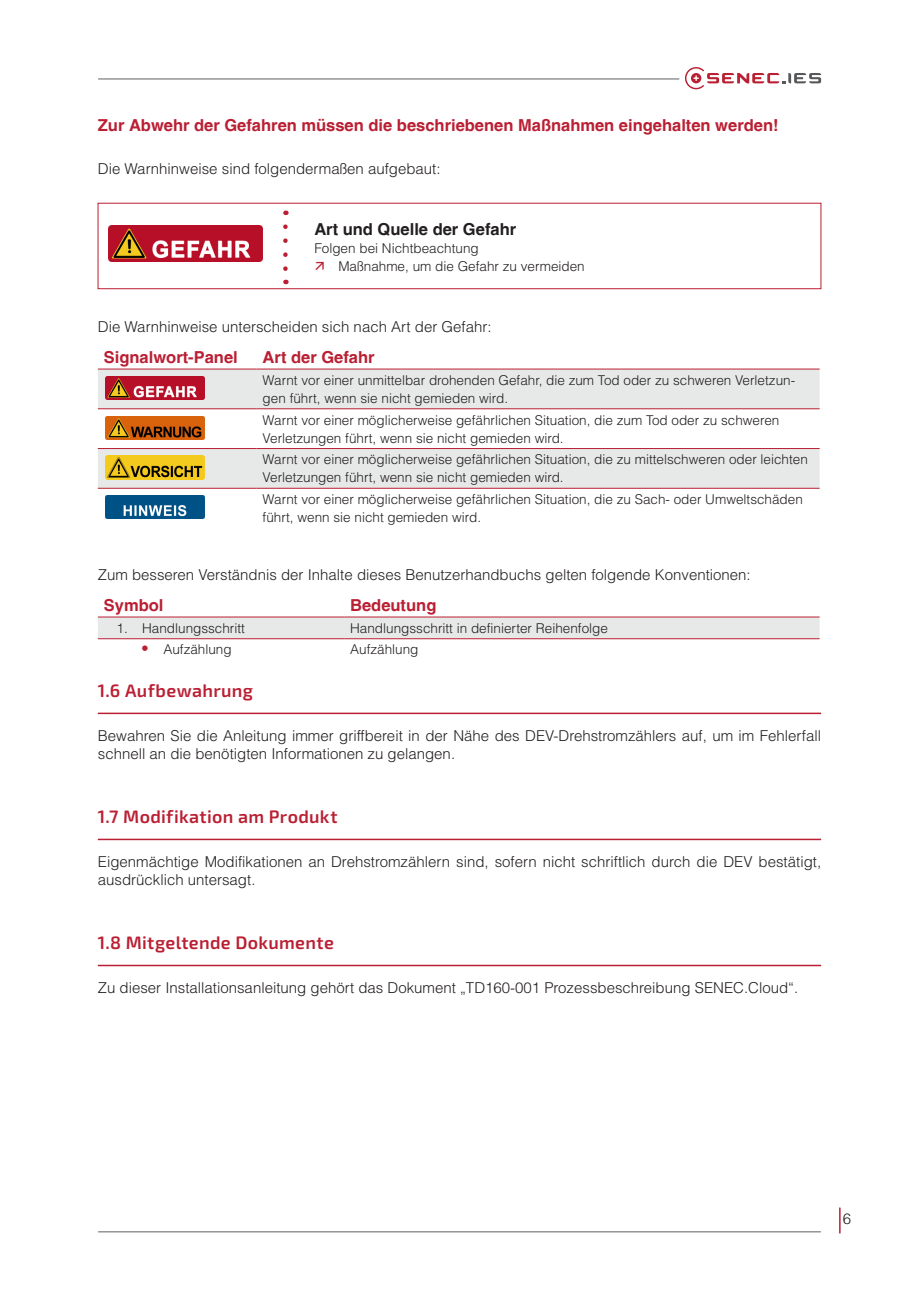
<style>
.page{position:relative;width:919px;height:1289px;background:#fff}
.page>*{position:absolute;margin:0;border:0;box-sizing:border-box;transform-origin:0 0}
.IH_Ü_2{font:600 18px "Exo 2";letter-spacing:.02em;color:#ba1f33}
.Fließtext{font:700 16.5px "Helvetica";color:#ba1f33}
.Fließtext_Tabelle{font:700 16.5px "Helvetica";color:#ba1f33}
.t1{font:700 16.5px "Helvetica";color:#231f20}
.Fließtext-2{font:300 15px/18px "Helvetica";color:#231f20}
.Fließtext_Tabelle-2{font:300 13.5px/18px "Helvetica";color:#231f20}
.s1{font-weight:700;font-size:16.5px;color:#ba1f33}
</style>
<div class="page">
<svg style="left:685px;top:67px;width:136px;height:22px"></svg>
<hr style="left:99px;top:78px;width:579px;height:2px;background:#939598">
<hr style="left:99px;top:1230px;width:721px;height:2px;background:#939598">
<svg style="left:839px;top:1207px;width:1px;height:25px"></svg>
<hr style="left:98px;top:712px;width:723px;height:2px;background:#ba1f33">
<hr style="left:98px;top:838px;width:723px;height:2px;background:#ba1f33">
<hr style="left:98px;top:964px;width:723px;height:2px;background:#ba1f33">
<div style="left:98px;top:203px;width:723px;height:86px;border:1px solid #ba1f33"></div>
<img style="left:108px;top:226px;width:154px;height:36px">
<svg style="left:98px;top:369px;width:721px;height:119px;fill:#e7e9e8"></svg>
<hr style="left:98px;top:368px;width:158px;height:1px;background:#ba1f33">
<hr style="left:256px;top:368px;width:563px;height:1px;background:#ba1f33">
<hr style="left:98px;top:408px;width:158px;height:1px;background:#ba1f33">
<hr style="left:256px;top:408px;width:563px;height:1px;background:#ba1f33">
<hr style="left:98px;top:448px;width:158px;height:1px;background:#ba1f33">
<hr style="left:256px;top:448px;width:563px;height:1px;background:#ba1f33">
<hr style="left:98px;top:488px;width:158px;height:1px;background:#ba1f33">
<hr style="left:256px;top:488px;width:563px;height:1px;background:#ba1f33">
<img style="left:105px;top:376px;width:100px;height:24px">
<img style="left:105px;top:416px;width:100px;height:23px">
<img style="left:105px;top:456px;width:100px;height:23px">
<img style="left:105px;top:495px;width:100px;height:24px">
<div style="left:98px;top:617px;width:721px;height:21px;background:#e7e9e8"></div>
<hr style="left:98px;top:616px;width:246px;height:1px;background:#ba1f33">
<hr style="left:344px;top:616px;width:475px;height:1px;background:#ba1f33">
<hr style="left:98px;top:638px;width:246px;height:1px;background:#ba1f33">
<hr style="left:344px;top:638px;width:475px;height:1px;background:#ba1f33">
<svg style="left:283px;top:227px;width:5px;height:57px"></svg>
<p class="Fließtext" style="left:98px;top:115px;width:682px">Zur Abwehr der Gefahren müssen die beschriebenen Maßnahmen eingehalten werden!</p>
<p class="Fließtext-2" style="left:98px;top:160px;width:344px">Die Warnhinweise sind folgendermaßen aufgebaut:</p>
<p class="t1" style="left:314px;top:218px;width:203px">Art und Quelle der Gefahr</p>
<p class="Fließtext_Tabelle-2" style="left:338px;top:238px;width:248px;text-indent:-24px">Folgen bei Nichtbeachtung<br>Maßnahme, um die Gefahr zu vermeiden</p>
<p class="Fließtext-2" style="left:98px;top:318px;width:395px">Die Warnhinweise unterscheiden sich nach Art der Gefahr:</p>
<p class="Fließtext_Tabelle" style="left:104px;top:347px;width:135px">Signalwort-Panel</p>
<p class="Fließtext_Tabelle" style="left:262px;top:347px;width:113px">Art der Gefahr</p>
<p class="Fließtext_Tabelle-2" style="left:262px;top:370px;width:534px">Warnt vor einer unmittelbar drohenden Gefahr, die zum Tod oder zu schweren Verletzun&shy;gen führt, wenn sie nicht gemieden wird.</p>
<p class="Fließtext_Tabelle-2" style="left:262px;top:410px;width:518px">Warnt vor einer möglicherweise gefährlichen Situation, die zum Tod oder zu schweren<br>Verletzungen führt, wenn sie nicht gemieden wird.</p>
<p class="Fließtext_Tabelle-2" style="left:262px;top:450px;width:546px">Warnt vor einer möglicherweise gefährlichen Situation, die zu mittelschweren oder leichten<br>Verletzungen führt, wenn sie nicht gemieden wird.</p>
<p class="Fließtext_Tabelle-2" style="left:262px;top:490px;width:541px">Warnt vor einer möglicherweise gefährlichen Situation, die zu Sach- oder Umweltschäden führt, wenn sie nicht gemieden wird.</p>
<p class="Fließtext-2" style="left:98px;top:565px;width:654px">Zum besseren Verständnis der Inhalte dieses Benutzerhandbuchs gelten folgende Konventionen:</p>
<p class="Fließtext_Tabelle" style="left:104px;top:595px;width:61px">Symbol</p>
<p class="Fließtext_Tabelle" style="left:350px;top:595px;width:88px">Bedeutung</p>
<p class="Fließtext_Tabelle-2" style="left:117px;top:618px;width:130px">1. Handlungsschritt</p>
<p class="Fließtext_Tabelle-2" style="left:350px;top:618px;width:259px">Handlungsschritt in definierter Reihenfolge</p>
<p class="Fließtext_Tabelle-2" style="left:142px;top:640px;width:91px"><span class="s1">•</span> Aufzählung</p>
<p class="Fließtext_Tabelle-2" style="left:350px;top:640px;width:70px">Aufzählung</p>
<p class="IH_Ü_2" style="left:98px;top:680px;width:157px">1.6 Aufbewahrung</p>
<p class="Fließtext-2" style="left:98px;top:726px;width:724px">Bewahren Sie die Anleitung immer griffbereit in der Nähe des DEV-Drehstromzählers auf, um im Fehlerfall schnell an die benötigten Informationen zu gelangen.</p>
<p class="IH_Ü_2" style="left:98px;top:806px;width:241px">1.7 Modifikation am Produkt</p>
<p class="Fließtext-2" style="left:98px;top:852px;width:724px">Eigenmächtige Modifikationen an Drehstromzählern sind, sofern nicht schriftlich durch die DEV bestätigt, ausdrücklich untersagt.</p>
<p class="IH_Ü_2" style="left:98px;top:932px;width:237px">1.8 Mitgeltende Dokumente</p>
<p class="Fließtext-2" style="left:98px;top:978px;width:701px">Zu dieser Installationsanleitung gehört das Dokument „TD160-001 Prozessbeschreibung SENEC.Cloud“.</p>
<p class="Fließtext-2" style="left:842px;top:1208px;width:10px">6</p>
</div>
